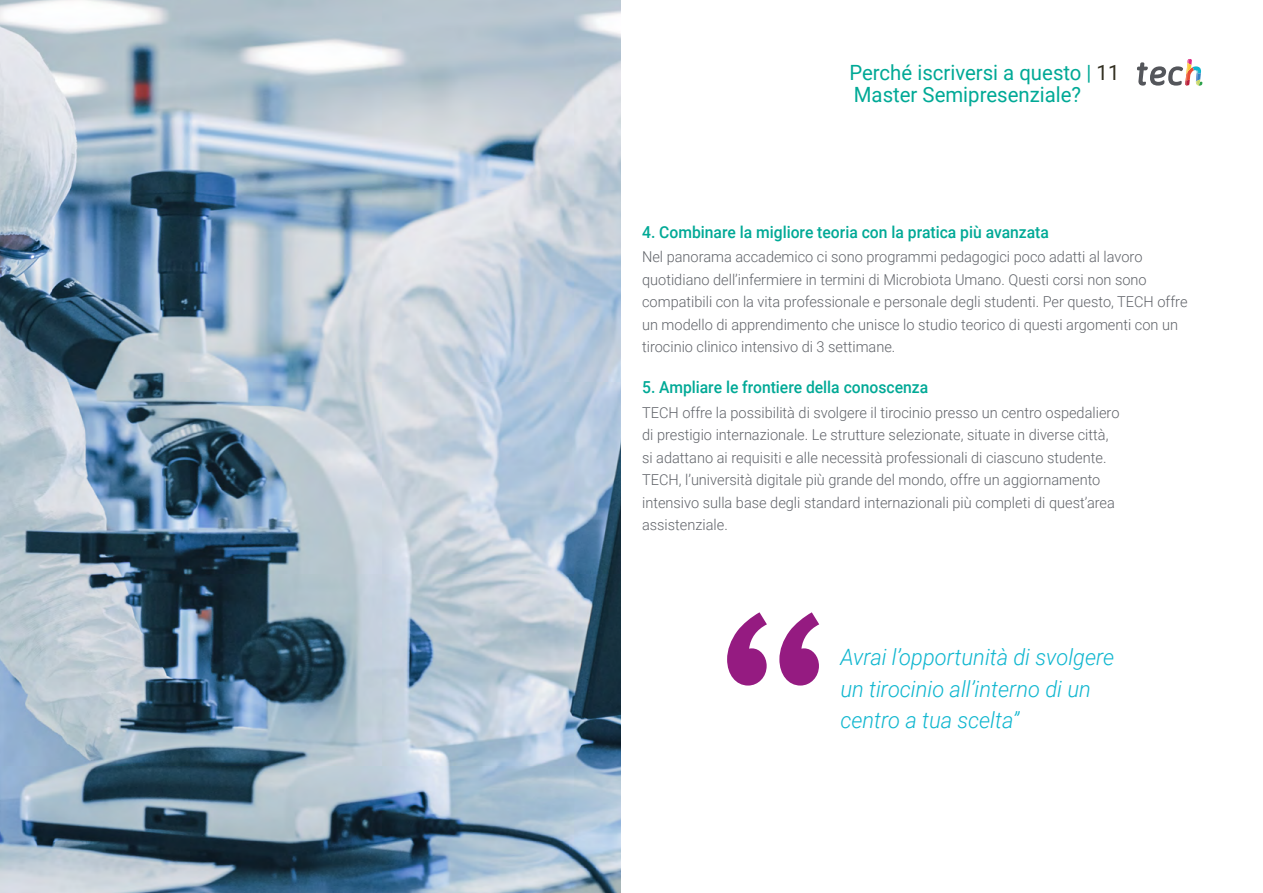
<style>
.page{position:relative;width:1263px;height:893px;background:#fff}
.page>*{position:absolute;margin:0;border:0;box-sizing:border-box;transform-origin:0 0}
.t1{font:italic 300 22.5px/31.5px "Roboto";color:#0fb6cf}
.t2{font:21px/22.5px "Roboto";color:#00a996}
.t3{font:500 16.5px "Roboto";color:#00a996;scale:.95 1}
.t4{font:300 15px/22.5px "Roboto";color:#61646a}
.s1{color:#312e20}
</style>
<div class="page">
<svg style="left:1137px;top:59px;width:65px;height:27px"></svg>
<img style="left:0;top:0;width:621px;height:893px">
<svg style="left:727px;top:612px;width:92px;height:74px"></svg>
<h2 class="t2" style="left:849px;top:60px;width:272px">Perché iscriversi a questo | <span class="s1">11<br></span>Master Semipresenziale?</h2>
<p class="t3" style="left:642px;top:220px;width:430px">4. Combinare la migliore teoria con la pratica più avanzata</p>
<p class="t4" style="left:642px;top:245px;width:547px">Nel panorama accademico ci sono programmi pedagogici poco adatti al lavoro quotidiano dell’infermiere in termini di Microbiota Umano. Questi corsi non sono compatibili con la vita professionale e personale degli studenti. Per questo, TECH offre un modello di apprendimento che unisce lo studio teorico di questi argomenti con un tirocinio clinico intensivo di 3 settimane.</p>
<p class="t3" style="left:642px;top:376px;width:303px">5. Ampliare le frontiere della conoscenza</p>
<p class="t4" style="left:642px;top:401px;width:479px">TECH offre la possibilità di svolgere il tirocinio presso un centro ospedaliero di prestigio internazionale. Le strutture selezionate, situate in diverse città, si adattano ai requisiti e alle necessità professionali di ciascuno studente.<br>TECH, l’università digitale più grande del mondo, offre un aggiornamento intensivo sulla base degli standard internazionali più completi di quest’area assistenziale.</p>
<h1 class="t1" style="left:840px;top:640px;width:275px">Avrai l’opportunità di svolgere un tirocinio all’interno di un centro a tua scelta”</h1>
</div>
